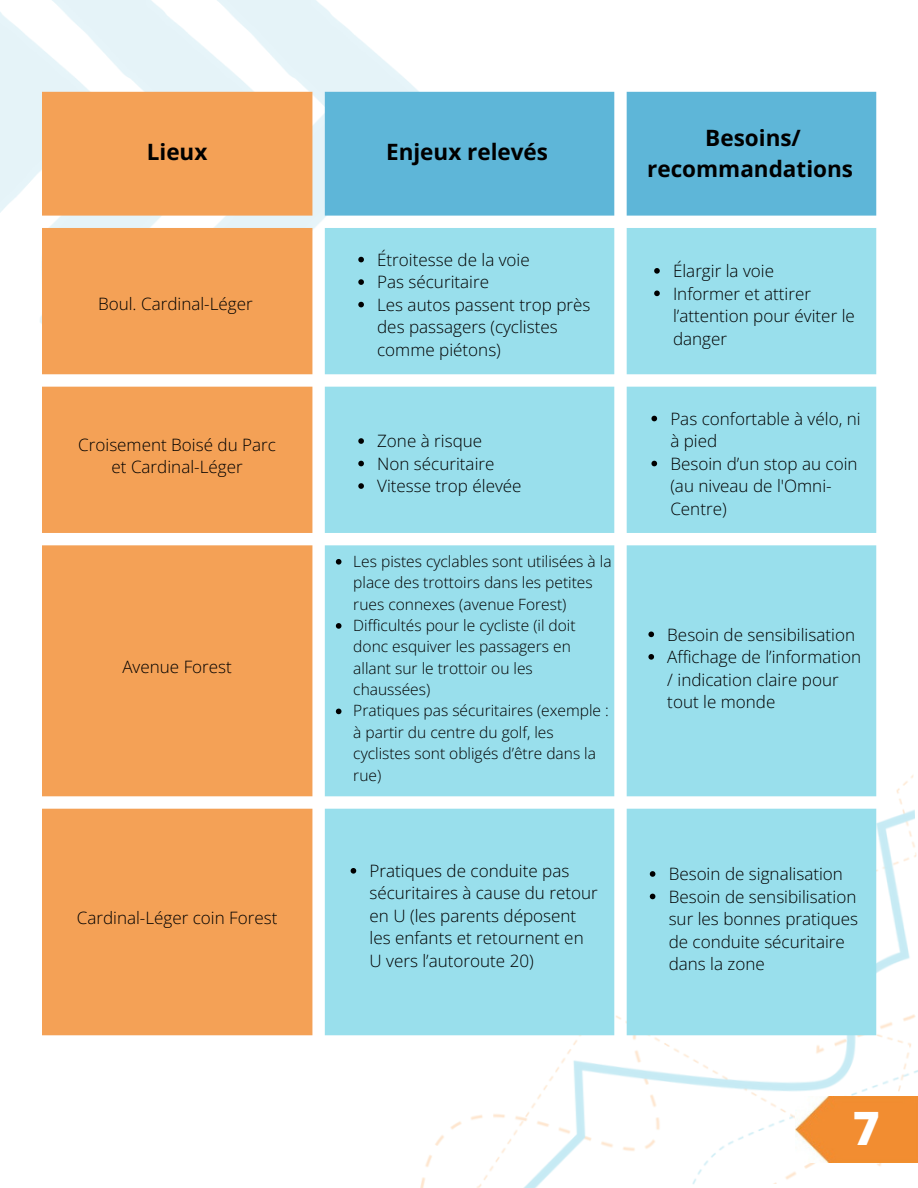
<style>
.page{position:relative;width:918px;height:1188px;background:#fff}
.page>*{position:absolute;margin:0;border:0;box-sizing:border-box;transform-origin:0 0}
.t1{font:800 46.05px "Open Sans";color:#fff}
.t2{font:700 22.5px/30.3px "Open Sans";color:#000;text-align:center}
.t3{font:300 17.1px/22.5px "Open Sans";color:#000}
.t4{font:300 15.6px/21.3px "Open Sans";color:#000}
</style>
<div class="page">
<img style="left:0;top:0;width:688px;height:363px">
<img style="left:79px;top:754px;width:839px;height:434px">
<div style="left:42px;top:92px;width:270px;height:943px;background:#f4a156"></div>
<div style="left:325px;top:92px;width:551px;height:124px;background:#5eb6d8"></div>
<svg style="left:325px;top:228px;width:551px;height:807px;background:#9fe1ed"></svg>
<img style="left:795px;top:1096px;width:123px;height:67px">
<svg style="left:358px;top:438px;width:6px;height:6px"></svg>
<svg style="left:358px;top:461px;width:6px;height:5px"></svg>
<svg style="left:358px;top:483px;width:6px;height:6px"></svg>
<svg style="left:358px;top:257px;width:6px;height:5px"></svg>
<svg style="left:358px;top:279px;width:6px;height:6px"></svg>
<svg style="left:358px;top:302px;width:6px;height:5px"></svg>
<svg style="left:336px;top:559px;width:5px;height:6px"></svg>
<svg style="left:336px;top:623px;width:5px;height:6px"></svg>
<svg style="left:336px;top:709px;width:5px;height:5px"></svg>
<svg style="left:351px;top:868px;width:5px;height:6px"></svg>
<svg style="left:654px;top:268px;width:6px;height:6px"></svg>
<svg style="left:654px;top:291px;width:6px;height:5px"></svg>
<svg style="left:648px;top:632px;width:6px;height:5px"></svg>
<svg style="left:648px;top:654px;width:6px;height:6px"></svg>
<svg style="left:651px;top:416px;width:6px;height:5px"></svg>
<svg style="left:651px;top:461px;width:6px;height:5px"></svg>
<svg style="left:650px;top:871px;width:5px;height:6px"></svg>
<svg style="left:650px;top:894px;width:5px;height:5px"></svg>
<p class="t2" style="left:147px;top:137px;width:62px">Lieux</p>
<p class="t2" style="left:386px;top:136px;width:164px">Enjeux relevés</p>
<p class="t3" style="left:98px;top:292px;width:156px">Boul. Cardinal-Léger</p>
<p class="t3" style="left:377px;top:248px;width:154px">Étroitesse de la voie</p>
<p class="t3" style="left:377px;top:270px;width:113px">Pas sécuritaire</p>
<p class="t3" style="left:377px;top:293px;width:215px">Les autos passent trop près des passagers (cyclistes comme piétons)</p>
<p class="t3" style="left:78px;top:433px;width:199px;text-align:center">Croisement Boisé du Parc et Cardinal-Léger</p>
<p class="t3" style="left:377px;top:429px;width:107px">Zone à risque</p>
<p class="t3" style="left:377px;top:452px;width:119px">Non sécuritaire</p>
<p class="t3" style="left:377px;top:474px;width:146px">Vitesse trop élevée</p>
<p class="t3" style="left:122px;top:655px;width:111px">Avenue Forest</p>
<p class="t3" style="left:77px;top:906px;width:202px">Cardinal-Léger coin Forest</p>
<p class="t4" style="left:353px;top:550px;width:260px">Les pistes cyclables sont utilisées à la place des trottoirs dans les petites rues connexes (avenue Forest)</p>
<p class="t4" style="left:353px;top:614px;width:224px">Difficultés pour le cycliste (il doit donc esquiver les passagers en allant sur le trottoir ou les chaussées)</p>
<p class="t4" style="left:353px;top:700px;width:257px">Pratiques pas sécuritaires (exemple : à partir du centre du golf, les cyclistes sont obligés d’être dans la rue)</p>
<p class="t3" style="left:369px;top:859px;width:230px">Pratiques de conduite pas sécuritaires à cause du retour en U (les parents déposent les enfants et retournent en<br>U vers l’autoroute 20)</p>
<p class="t2" style="left:647px;top:123px;width:207px">Besoins/ recommandations</p>
<p class="t3" style="left:673px;top:259px;width:103px">Élargir la voie</p>
<p class="t3" style="left:673px;top:282px;width:183px">Informer et attirer l’attention pour éviter le danger</p>
<p class="t3" style="left:670px;top:407px;width:192px">Pas confortable à vélo, ni à pied</p>
<p class="t3" style="left:670px;top:452px;width:189px">Besoin d’un stop au coin (au niveau de l'Omni-<br>Centre)</p>
<p class="t3" style="left:667px;top:623px;width:189px">Besoin de sensibilisation</p>
<p class="t3" style="left:667px;top:645px;width:195px">Affichage de l’information / indication claire pour tout le monde</p>
<p class="t3" style="left:669px;top:862px;width:176px">Besoin de signalisation</p>
<p class="t3" style="left:669px;top:885px;width:191px">Besoin de sensibilisation sur les bonnes pratiques de conduite sécuritaire dans la zone</p>
<p class="t1" style="left:853px;top:1096px;width:28px">7</p>
</div>
